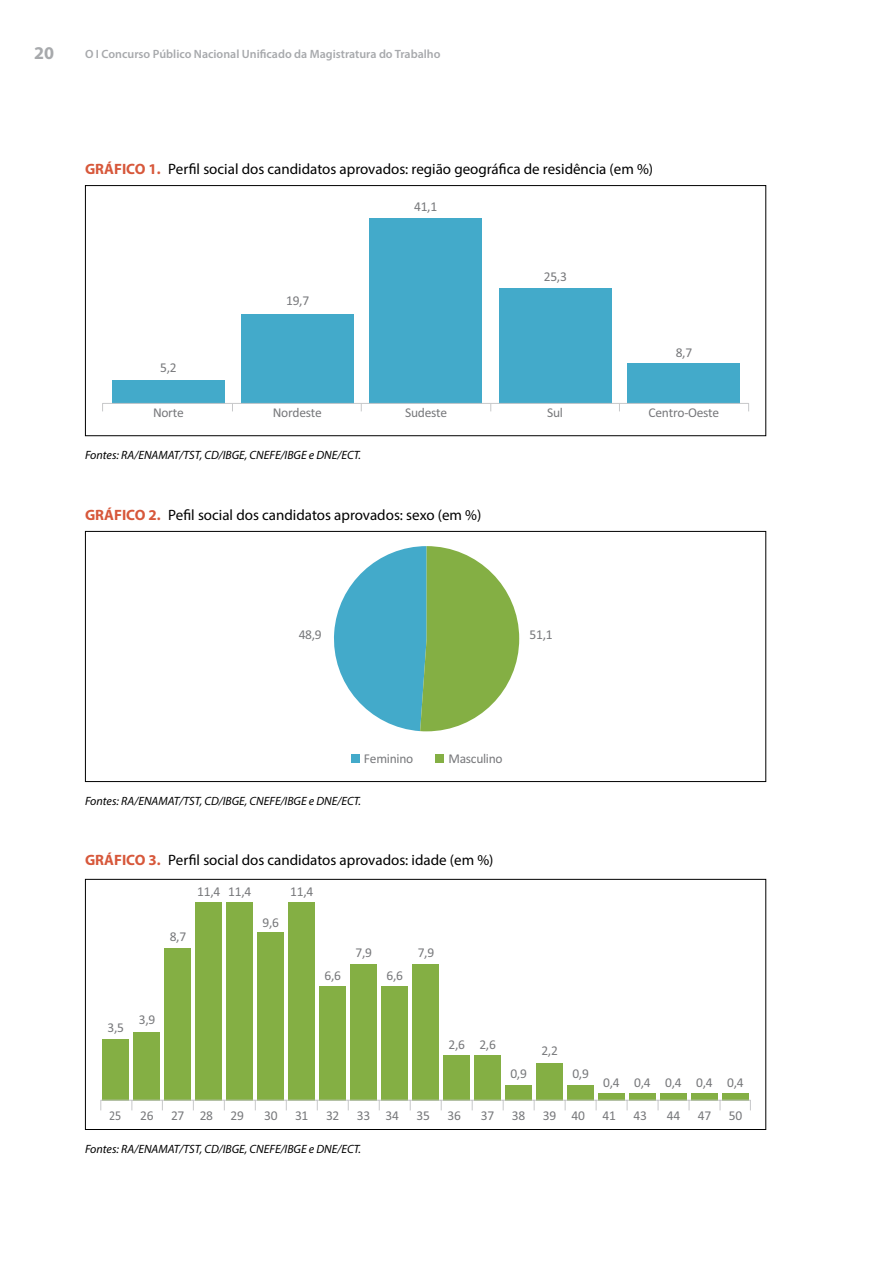
<style>
.page{position:relative;width:893px;height:1263px;background:#fff}
.page>*{position:absolute;margin:0;border:0;box-sizing:border-box;transform-origin:0 0}
.t1{font:700 18px "Myriad Pro";color:#a7a9ac}
.t2{font:15px "Myriad Pro";color:#000}
.t3{font:13.5px "Calibri";letter-spacing:-.02em;color:#77787b}
.t4{font:13.5px "Calibri";letter-spacing:-.02em;color:#77787b;scale:.9 1}
.t5{font:italic 12px "Myriad Pro";color:#000}
.t6{font:600 12px "Myriad Pro";color:#a7a9ac}
.s1{font-weight:700;color:#d7583b}
</style>
<div class="page">
<div style="left:112px;top:380px;width:113px;height:23px;background:#43aaca"></div>
<div style="left:241px;top:314px;width:113px;height:89px;background:#43aaca"></div>
<div style="left:369px;top:218px;width:113px;height:185px;background:#43aaca"></div>
<div style="left:499px;top:288px;width:113px;height:115px;background:#43aaca"></div>
<div style="left:627px;top:363px;width:113px;height:40px;background:#43aaca"></div>
<div style="left:102px;top:403px;width:647px;height:9px;border:1px solid #c7c8ca"></div>
<div style="left:85px;top:185px;width:681px;height:251px;border:1px solid #000"></div>
<svg style="left:334px;top:546px;width:185px;height:185px"></svg>
<div style="left:351px;top:754px;width:9px;height:9px;background:#43aaca"></div>
<div style="left:435px;top:754px;width:9px;height:9px;background:#84af44"></div>
<div style="left:85px;top:531px;width:681px;height:251px;border:1px solid #000"></div>
<div style="left:103px;top:1039px;width:26px;height:62px;background:#84af44"></div>
<div style="left:134px;top:1032px;width:26px;height:69px;background:#84af44"></div>
<div style="left:165px;top:948px;width:26px;height:153px;background:#84af44"></div>
<div style="left:196px;top:902px;width:26px;height:199px;background:#84af44"></div>
<div style="left:227px;top:902px;width:26px;height:199px;background:#84af44"></div>
<div style="left:258px;top:932px;width:26px;height:169px;background:#84af44"></div>
<div style="left:289px;top:902px;width:26px;height:199px;background:#84af44"></div>
<div style="left:320px;top:986px;width:26px;height:115px;background:#84af44"></div>
<div style="left:351px;top:964px;width:26px;height:137px;background:#84af44"></div>
<div style="left:381px;top:986px;width:27px;height:115px;background:#84af44"></div>
<div style="left:412px;top:964px;width:27px;height:137px;background:#84af44"></div>
<div style="left:443px;top:1055px;width:27px;height:46px;background:#84af44"></div>
<div style="left:474px;top:1055px;width:27px;height:46px;background:#84af44"></div>
<div style="left:505px;top:1085px;width:27px;height:16px;background:#84af44"></div>
<div style="left:536px;top:1063px;width:27px;height:38px;background:#84af44"></div>
<div style="left:567px;top:1085px;width:27px;height:16px;background:#84af44"></div>
<div style="left:598px;top:1093px;width:27px;height:8px;background:#84af44"></div>
<div style="left:629px;top:1093px;width:27px;height:8px;background:#84af44"></div>
<div style="left:660px;top:1093px;width:27px;height:8px;background:#84af44"></div>
<div style="left:691px;top:1093px;width:27px;height:8px;background:#84af44"></div>
<div style="left:722px;top:1093px;width:27px;height:8px;background:#84af44"></div>
<svg style="left:100px;top:1099px;width:651px;height:12px"></svg>
<div style="left:85px;top:879px;width:681px;height:251px;border:1px solid #000"></div>
<h1 class="t1" style="left:34px;top:41px;width:21px">20</h1>
<p class="t6" style="left:85px;top:46px;width:357px">O I Concurso Público Nacional Unificado da Magistratura do Trabalho</p>
<p class="t2" style="left:85px;top:159px;width:570px"><span class="s1">GRÁFICO 1.</span> Perfil social dos candidatos aprovados: região geográfica de residência (em %)</p>
<p class="t3" style="left:286px;top:291px;width:25px">19,7</p>
<p class="t3" style="left:414px;top:197px;width:25px">41,1</p>
<p class="t3" style="left:544px;top:267px;width:25px">25,3</p>
<p class="t3" style="left:676px;top:343px;width:18px">8,7</p>
<p class="t3" style="left:160px;top:358px;width:18px">5,2</p>
<p class="t3" style="left:153px;top:403px;width:32px">Norte</p>
<p class="t3" style="left:273px;top:403px;width:50px">Nordeste</p>
<p class="t3" style="left:405px;top:403px;width:44px">Sudeste</p>
<p class="t3" style="left:547px;top:403px;width:17px">Sul</p>
<p class="t3" style="left:649px;top:403px;width:72px">Centro-Oeste</p>
<p class="t5" style="left:85px;top:448px;width:278px">Fontes: RA/ENAMAT/TST, CD/IBGE, CNEFE/IBGE e DNE/ECT.</p>
<p class="t2" style="left:85px;top:505px;width:398px"><span class="s1">GRÁFICO 2.</span> Pefil social dos candidatos aprovados: sexo (em %)</p>
<p class="t3" style="left:299px;top:625px;width:25px">48,9</p>
<p class="t3" style="left:530px;top:625px;width:25px">51,1</p>
<p class="t3" style="left:364px;top:749px;width:51px">Feminino</p>
<p class="t3" style="left:448px;top:749px;width:56px">Masculino</p>
<p class="t5" style="left:85px;top:793px;width:278px">Fontes: RA/ENAMAT/TST, CD/IBGE, CNEFE/IBGE e DNE/ECT.</p>
<p class="t2" style="left:85px;top:851px;width:410px"><span class="s1">GRÁFICO 3.</span> Perfil social dos candidatos aprovados: idade (em %)</p>
<p class="t3" style="left:108px;top:1018px;width:18px">3,5</p>
<p class="t3" style="left:139px;top:1010px;width:18px">3,9</p>
<p class="t3" style="left:170px;top:927px;width:18px">8,7</p>
<p class="t3" style="left:197px;top:882px;width:56px">11,4 11,4</p>
<p class="t3" style="left:290px;top:882px;width:25px">11,4</p>
<p class="t3" style="left:263px;top:913px;width:18px">9,6</p>
<p class="t3" style="left:355px;top:943px;width:18px">7,9</p>
<p class="t3" style="left:418px;top:943px;width:18px">7,9</p>
<p class="t3" style="left:324px;top:966px;width:18px">6,6</p>
<p class="t3" style="left:386px;top:966px;width:18px">6,6</p>
<p class="t3" style="left:448px;top:1035px;width:49px">2,6 2,6</p>
<p class="t3" style="left:541px;top:1041px;width:18px">2,2</p>
<p class="t3" style="left:510px;top:1064px;width:18px">0,9</p>
<p class="t3" style="left:572px;top:1064px;width:18px">0,9</p>
<p class="t3" style="left:603px;top:1073px;width:142px">0,4 0,4 0,4 0,4 0,4</p>
<p class="t4" style="left:109px;top:1106px;width:15px">25</p>
<p class="t3" style="left:140px;top:1106px;width:15px">26</p>
<p class="t3" style="left:171px;top:1106px;width:43px">27 28</p>
<p class="t3" style="left:231px;top:1106px;width:15px">29</p>
<p class="t3" style="left:264px;top:1106px;width:15px">30</p>
<p class="t3" style="left:295px;top:1106px;width:15px">31</p>
<p class="t3" style="left:326px;top:1106px;width:15px">32</p>
<p class="t3" style="left:357px;top:1106px;width:43px">33 34</p>
<p class="t3" style="left:417px;top:1106px;width:15px">35</p>
<p class="t3" style="left:447px;top:1106px;width:15px">36</p>
<p class="t3" style="left:481px;top:1106px;width:15px">37</p>
<p class="t3" style="left:512px;top:1106px;width:15px">38</p>
<p class="t3" style="left:543px;top:1106px;width:43px">39 40</p>
<p class="t3" style="left:602px;top:1106px;width:15px">41</p>
<p class="t3" style="left:633px;top:1106px;width:15px">43</p>
<p class="t3" style="left:667px;top:1106px;width:15px">44</p>
<p class="t3" style="left:698px;top:1106px;width:15px">47</p>
<p class="t3" style="left:729px;top:1106px;width:15px">50</p>
<p class="t5" style="left:85px;top:1141px;width:278px">Fontes: RA/ENAMAT/TST, CD/IBGE, CNEFE/IBGE e DNE/ECT.</p>
</div>
